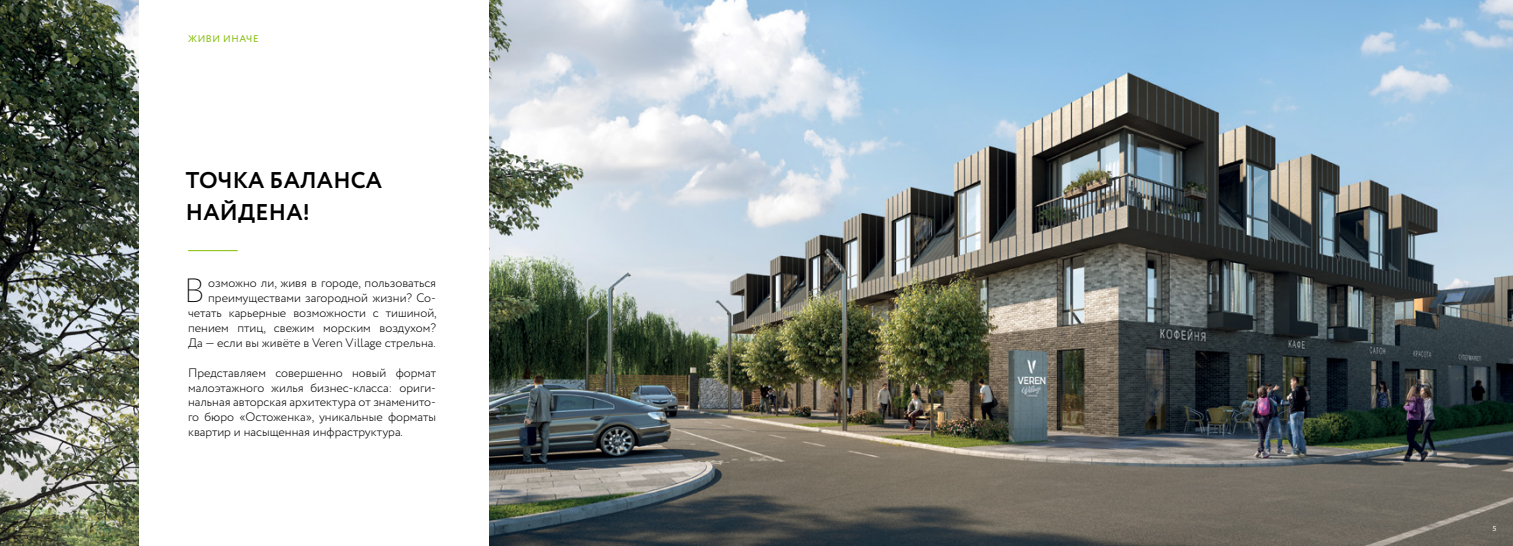
<style>
.page{position:relative;width:1513px;height:546px;background:#fff}
.page>*{position:absolute;margin:0;border:0;box-sizing:border-box;transform-origin:0 0}
.t1{font:200 33.51px "Circe";color:#000}
.t2{font:700 22.75px/31.5px "Circe";letter-spacing:.01em;color:#000}
.t3{font:300 12.25px/14.9px "Circe";color:#000;text-align:right}
.t4{font:9.62px "Circe";letter-spacing:.06em;color:#80bc00}
.t5{font:7px "Lato";color:#fff}
</style>
<div class="page">
<hr style="left:188px;top:250px;width:50px;height:1px;background:#80bc00">
<img style="left:489px;top:0;width:1024px;height:546px">
<img style="left:0;top:0;width:138px;height:546px">
<p class="t4" style="left:188px;top:32px;width:72px">ЖИВИ ИНАЧЕ</p>
<h2 class="t2" style="left:186px;top:165px;width:198px">ТОЧКА БАЛАНСА<br>НАЙДЕНА!</h2>
<h1 class="t1" style="left:184px;top:269px;width:22px">В</h1>
<p class="t3" style="left:188px;top:276px;width:250px">озможно ли, живя в городе, пользоваться преимуществами загородной жизни? Со&shy;четать карьерные возможности с тишиной, пением птиц, свежим морским воздухом?<br>Да — если вы живёте в Veren Village стрельна.</p>
<p class="t3" style="left:188px;top:365px;width:250px;text-align:justify">Представляем совершенно новый формат малоэтажного жилья бизнес-класса: ориги&shy;нальная авторская архитектура от знаменито&shy;го бюро «Остоженка», уникальные форматы квартир и насыщенная инфраструктура.</p>
<p class="t5" style="left:15px;top:523px;width:6px">4</p>
<p class="t5" style="left:1492px;top:523px;width:6px">5</p>
</div>
